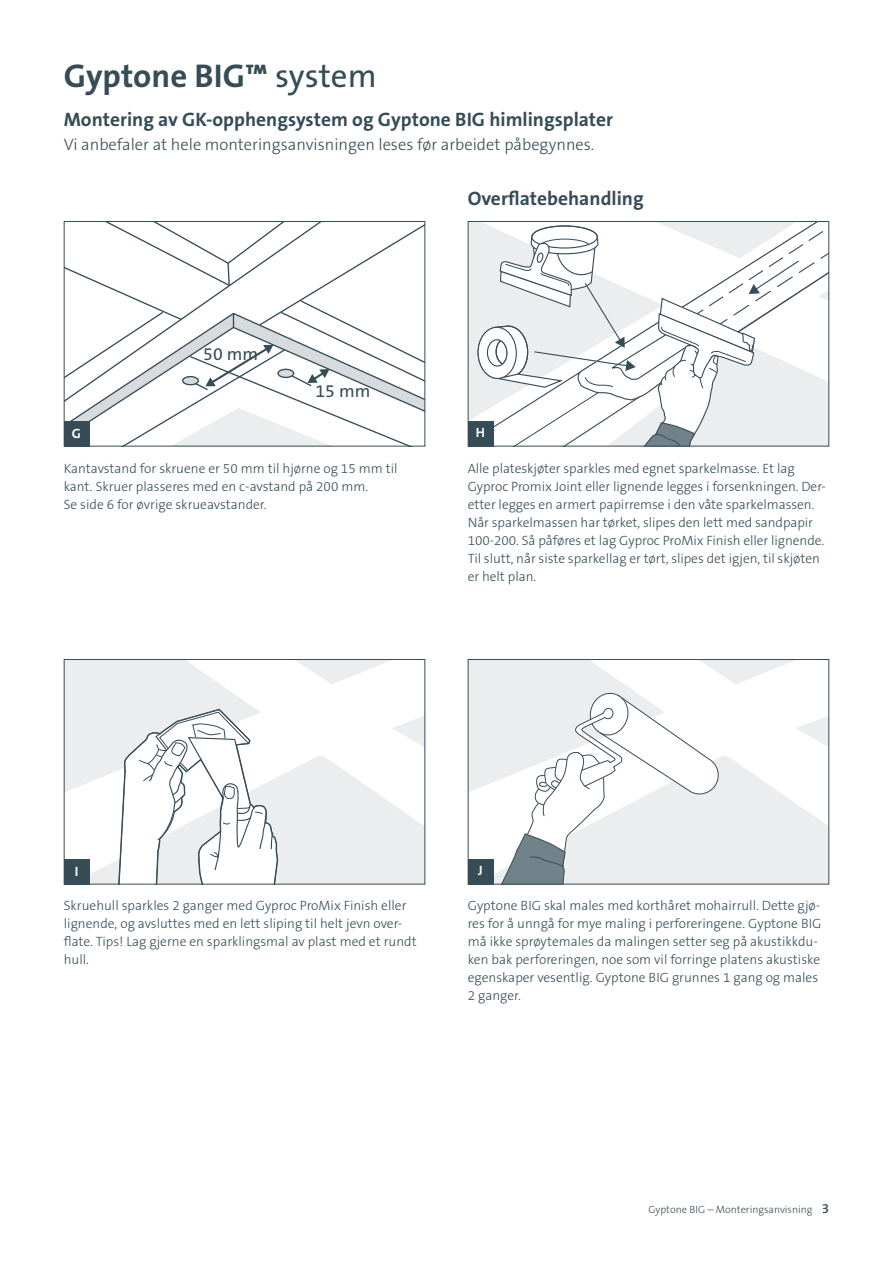
<style>
.page{position:relative;width:893px;height:1263px;background:#fff}
.page>*{position:absolute;margin:0;border:0;box-sizing:border-box;transform-origin:0 0}
.t1{font:700 33px "The Sans B7";color:#364d57}
.t2{font:700 19.5px "The Sans B7";color:#364d57}
.t3{font:17.85px "The Sans B5 Plain";color:#364d58}
.t4{font:300 16.5px "The Sans B3";color:#364d57}
.t5{font:300 13.5px/18px "The Sans B3";color:#364d57}
.t6{font:700 13.5px "The Sans B7";color:#fff}
.t7{font:300 10.5px "The Sans B3";color:#364d57}
.s1{font-family:"The Sans B5 Plain";font-weight:400}
.s2{font-family:"The Sans B6";font-weight:600;font-size:13.5px}
</style>
<div class="page">
<svg style="left:297px;top:661px;width:92px;height:23px"></svg>
<svg style="left:392px;top:717px;width:31px;height:29px"></svg>
<svg style="left:279px;top:756px;width:144px;height:126px;fill:#ebedee"></svg>
<svg style="left:66px;top:661px;width:213px;height:221px"></svg>
<div style="left:64px;top:659px;width:361px;height:225px;border:1px solid #364d57"></div>
<svg style="left:470px;top:661px;width:357px;height:221px"></svg>
<div style="left:468px;top:659px;width:361px;height:225px;border:1px solid #364d57"></div>
<svg style="left:66px;top:223px;width:357px;height:221px"></svg>
<div style="left:64px;top:221px;width:361px;height:225px;border:1px solid #364d57"></div>
<div style="left:64px;top:859px;width:25px;height:25px;background:#364d57"></div>
<div style="left:468px;top:859px;width:25px;height:25px;background:#364d57"></div>
<svg style="left:470px;top:223px;width:357px;height:221px"></svg>
<div style="left:468px;top:221px;width:361px;height:225px;border:1px solid #364d57"></div>
<div style="left:64px;top:421px;width:25px;height:25px;background:#364d57"></div>
<div style="left:468px;top:421px;width:25px;height:25px;background:#364d57"></div>
<h1 class="t1" style="left:64px;top:58px;width:314px">Gyptone BIG™ <span class="s1">system</span></h1>
<h2 class="t2" style="left:64px;top:109px;width:551px">Montering av GK-opphengsystem og Gyptone BIG himlingsplater</h2>
<p class="t4" style="left:64px;top:136px;width:532px">Vi anbefaler at hele monteringsanvisningen leses før arbeidet påbegynnes.</p>
<h3 class="t3" style="left:203px;top:344px;width:56px">50 mm</h3>
<h3 class="t3" style="left:316px;top:382px;width:56px">15 mm</h3>
<h2 class="t2" style="left:468px;top:188px;width:177px">Overflatebehandling</h2>
<p class="t6" style="left:72px;top:426px;width:11px">G</p>
<p class="t6" style="left:476px;top:426px;width:11px">H</p>
<p class="t5" style="left:64px;top:460px;width:335px">Kantavstand for skruene er 50 mm til hjørne og 15 mm til kant. Skruer plasseres med en c-avstand på 200 mm.<br>Se side 6 for øvrige skrueavstander.</p>
<p class="t5" style="left:468px;top:460px;width:360px">Alle plateskjøter sparkles med egnet sparkelmasse. Et lag Gyproc Promix Joint eller lignende legges i forsenkningen. Der&shy;etter legges en armert papirremse i den våte sparkelmassen.<br>Når sparkelmassen har tørket, slipes den lett med sandpapir 100-200. Så påføres et lag Gyproc ProMix Finish eller lignende.<br>Til slutt, når siste sparkellag er tørt, slipes det igjen, til skjøten er helt plan.</p>
<p class="t6" style="left:75px;top:864px;width:5px">I</p>
<p class="t6" style="left:478px;top:864px;width:6px">J</p>
<p class="t5" style="left:64px;top:897px;width:354px">Skruehull sparkles 2 ganger med Gyproc ProMix Finish eller lignende, og avsluttes med en lett sliping til helt jevn over&shy;flate. Tips! Lag gjerne en sparklingsmal av plast med et rundt hull.</p>
<p class="t5" style="left:468px;top:897px;width:355px">Gyptone BIG skal males med korthåret mohairrull. Dette gjø&shy;res for å unngå for mye maling i perforeringene. Gyptone BIG må ikke sprøytemales da malingen setter seg på akustikkdu&shy;ken bak perforeringen, noe som vil forringe platens akustiske egenskaper vesentlig. Gyptone BIG grunnes 1 gang og males 2 ganger.</p>
<p class="t7" style="left:648px;top:1204px;width:182px">Gyptone BIG – Monteringsanvisning <span class="s2">3</span></p>
</div>
